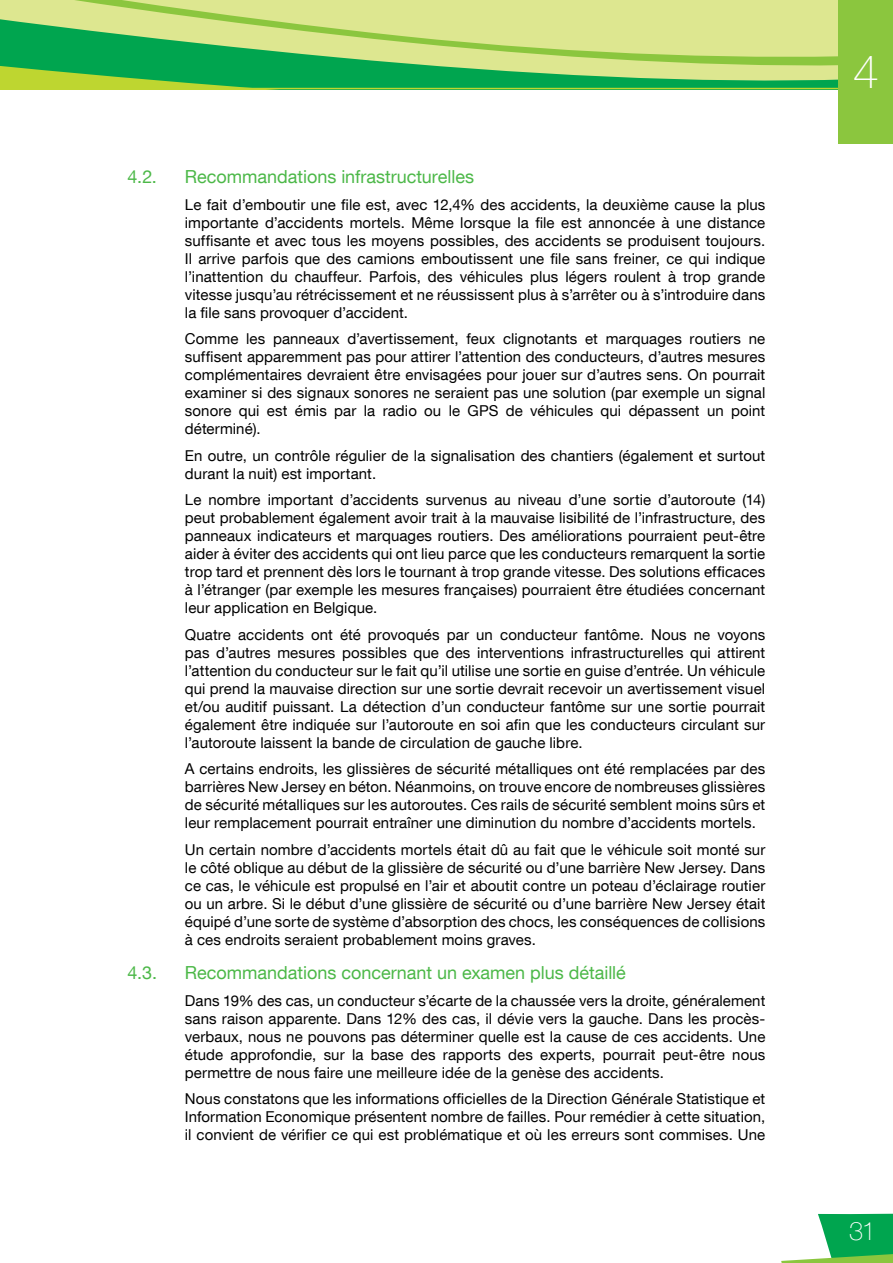
<style>
.page{position:relative;width:893px;height:1263px;background:#fff}
.page>*{position:absolute;margin:0;border:0;box-sizing:border-box;transform-origin:0 0}
.nummerboven{font:100 46.5px "Helvetica Neue LT Com";color:#fff}
.paginanummer{font:100 25.5px "Helvetica Neue LT Com";color:#fff}
.Niveau2_nummering{font:18px "Helvetica Neue LT Com";color:#4cb848}
.basistekst{font:15px/18px "Helvetica Neue LT Com";letter-spacing:.005em;color:#000;text-align:justify}
</style>
<div class="page">
<svg style="left:781px;top:1213px;width:112px;height:50px"></svg>
<svg style="left:0;top:69px;width:839px;height:19px;background:#49b955"></svg>
<svg style="left:0;top:0;width:839px;height:69px;background:#acd77c"></svg>
<hr style="left:0;top:88px;width:893px;height:1px;background:#bed630">
<div style="left:839px;top:0;width:54px;height:144px;background:#8bc63e"></div>
<p class="Niveau2_nummering" style="left:128px;top:166px;width:31px">4.2.</p>
<p class="Niveau2_nummering" style="left:185px;top:166px;width:291px">Recommandations infrastructurelles</p>
<p class="basistekst" style="left:185px;top:195px;width:582px">Le fait d’emboutir une file est, avec 12,4% des accidents, la deuxième cause la plus importante d’accidents mortels. Même lorsque la file est annoncée à une distance suffisante et avec tous les moyens possibles, des accidents se produisent toujours.<br>Il arrive parfois que des camions emboutissent une file sans freiner, ce qui indique l’inattention du chauffeur. Parfois, des véhicules plus légers roulent à trop grande vitesse jusqu’au rétrécissement et ne réussissent plus à s’arrêter ou à s’introduire dans la file sans provoquer d’accident.</p>
<p class="basistekst" style="left:185px;top:329px;width:582px">Comme les panneaux d’avertissement, feux clignotants et marquages routiers ne suffisent apparemment pas pour attirer l’attention des conducteurs, d’autres mesures complémentaires devraient être envisagées pour jouer sur d’autres sens. On pourrait examiner si des signaux sonores ne seraient pas une solution (par exemple un signal sonore qui est émis par la radio ou le GPS de véhicules qui dépassent un point déterminé).</p>
<p class="basistekst" style="left:185px;top:446px;width:582px">En outre, un contrôle régulier de la signalisation des chantiers (également et surtout durant la nuit) est important.</p>
<p class="basistekst" style="left:185px;top:490px;width:582px">Le nombre important d’accidents survenus au niveau d’une sortie d’autoroute (14) peut probablement également avoir trait à la mauvaise lisibilité de l’infrastructure, des panneaux indicateurs et marquages routiers. Des améliorations pourraient peut-être aider à éviter des accidents qui ont lieu parce que les conducteurs remarquent la sortie trop tard et prennent dès lors le tournant à trop grande vitesse. Des solutions efficaces à l’étranger (par exemple les mesures françaises) pourraient être étudiées concernant leur application en Belgique.</p>
<p class="basistekst" style="left:185px;top:625px;width:582px">Quatre accidents ont été provoqués par un conducteur fantôme. Nous ne voyons pas d’autres mesures possibles que des interventions infrastructurelles qui attirent l’attention du conducteur sur le fait qu’il utilise une sortie en guise d’entrée. Un véhicule qui prend la mauvaise direction sur une sortie devrait recevoir un avertissement visuel et/ou auditif puissant. La détection d’un conducteur fantôme sur une sortie pourrait également être indiquée sur l’autoroute en soi afin que les conducteurs circulant sur l’autoroute laissent la bande de circulation de gauche libre.</p>
<p class="basistekst" style="left:185px;top:759px;width:582px">A certains endroits, les glissières de sécurité métalliques ont été remplacées par des barrières New Jersey en béton. Néanmoins, on trouve encore de nombreuses glissières de sécurité métalliques sur les autoroutes. Ces rails de sécurité semblent moins sûrs et leur remplacement pourrait entraîner une diminution du nombre d’accidents mortels.</p>
<p class="basistekst" style="left:185px;top:840px;width:582px">Un certain nombre d’accidents mortels était dû au fait que le véhicule soit monté sur le côté oblique au début de la glissière de sécurité ou d’une barrière New Jersey. Dans ce cas, le véhicule est propulsé en l’air et aboutit contre un poteau d’éclairage routier ou un arbre. Si le début d’une glissière de sécurité ou d’une barrière New Jersey était équipé d’une sorte de système d’absorption des chocs, les conséquences de collisions à ces endroits seraient probablement moins graves.</p>
<p class="Niveau2_nummering" style="left:128px;top:961px;width:31px">4.3.</p>
<p class="Niveau2_nummering" style="left:185px;top:961px;width:442px">Recommandations concernant un examen plus détaillé</p>
<p class="basistekst" style="left:185px;top:991px;width:582px">Dans 19% des cas, un conducteur s’écarte de la chaussée vers la droite, généralement sans raison apparente. Dans 12% des cas, il dévie vers la gauche. Dans les procès&shy;verbaux, nous ne pouvons pas déterminer quelle est la cause de ces accidents. Une étude approfondie, sur la base des rapports des experts, pourrait peut-être nous permettre de nous faire une meilleure idée de la genèse des accidents.</p>
<p class="basistekst" style="left:185px;top:1089px;width:582px">Nous constatons que les informations officielles de la Direction Générale Statistique et Information Economique présentent nombre de failles. Pour remédier à cette situation, il convient de vérifier ce qui est problématique et où les erreurs sont commises. Une</p>
<p class="nummerboven" style="left:853px;top:44px;width:27px">4</p>
<p class="paginanummer" style="left:849px;top:1216px;width:28px">31</p>
</div>
